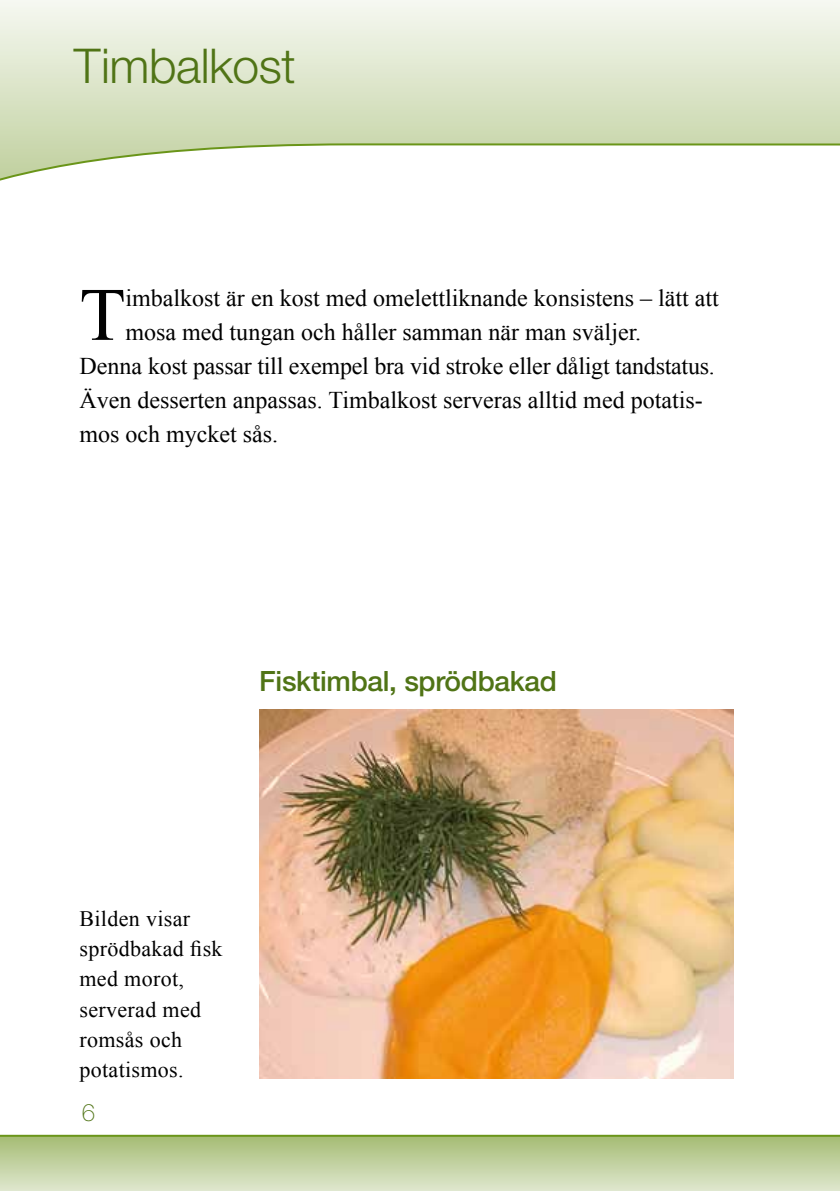
<style>
.page{position:relative;width:840px;height:1191px;background:#fff}
.page>*{position:absolute;margin:0;border:0;box-sizing:border-box;transform-origin:0 0}
.t1{font:75.4px "Times New Roman";color:#010101}
.t2{font:300 48px "Helvetica Neue LT Pro";letter-spacing:-.01em;color:#507416}
.t3{font:500 28px "Helvetica Neue LT Pro";letter-spacing:-.01em;color:#507416}
.t4{font:24px "Times New Roman";color:#010101}
.t5{font:100 24px "Helvetica Neue LT Pro";color:#507416}
.t6{font:22px/30px "Times New Roman";letter-spacing:.015em;color:#000}
</style>
<div class="page">
<svg style="left:0;top:0;width:839px;height:181px"></svg>
<svg style="left:0;top:1134px;width:839px;height:57px;background:#c0d09e"></svg>
<img style="left:259px;top:710px;width:473px;height:368px">
<h2 class="t2" style="left:74px;top:37px;width:223px">Timbalkost</h2>
<h1 class="t1" style="left:79px;top:264px;width:48px">T</h1>
<p class="t4" style="left:125px;top:282px;width:594px">imbalkost är en kost med omelettliknande konsistens – lätt att</p>
<p class="t4" style="left:125px;top:316px;width:517px">mosa med tungan och håller samman när man sväljer.</p>
<p class="t4" style="left:79px;top:350px;width:636px">Denna kost passar till exempel bra vid stroke eller dåligt tandstatus.</p>
<p class="t4" style="left:79px;top:384px;width:624px">Även desserten anpassas. Timbalkost serveras alltid med potatis-</p>
<p class="t4" style="left:79px;top:418px;width:200px">mos och mycket sås.</p>
<p class="t3" style="left:259px;top:664px;width:299px">Fisktimbal, sprödbakad</p>
<p class="t6" style="left:79px;top:903px;width:144px">Bilden visar sprödbakad fisk med morot, serverad med romsås och potatismos.</p>
<p class="t5" style="left:82px;top:1099px;width:15px">6</p>
</div>
